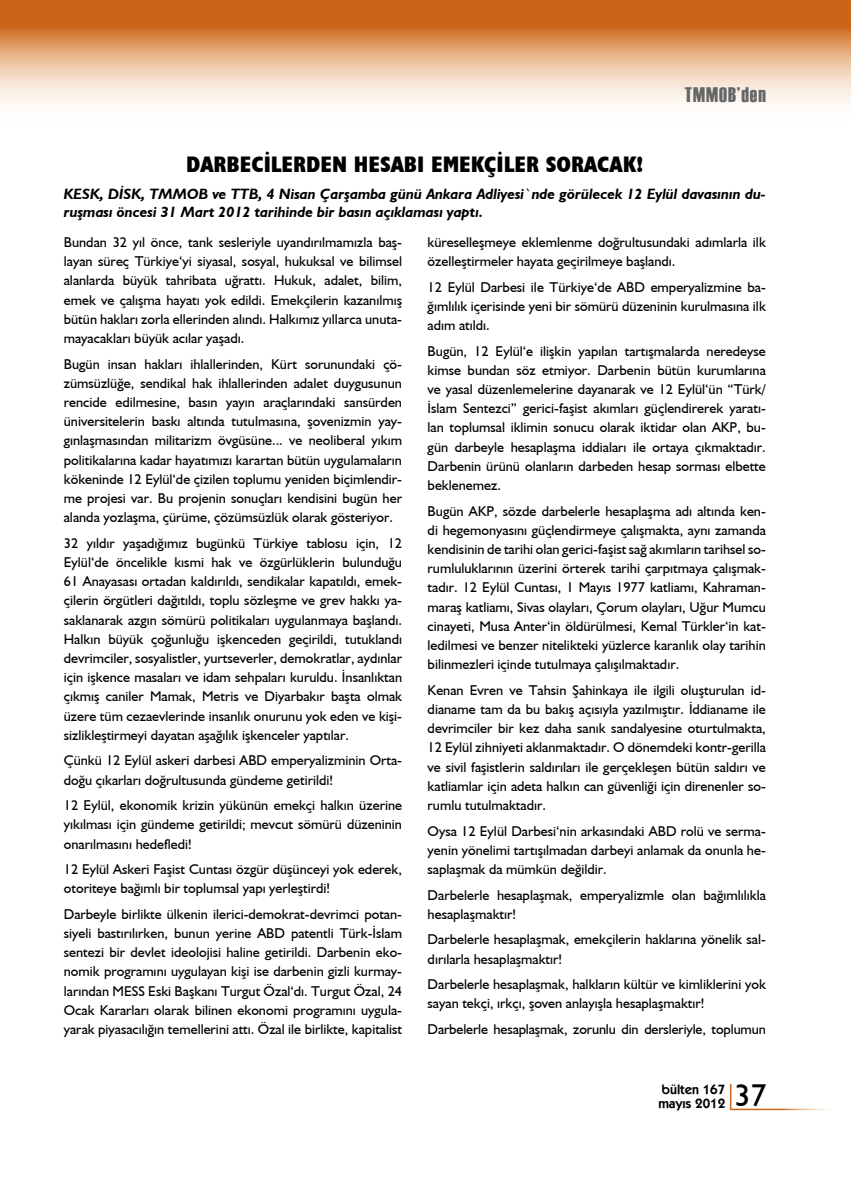
<style>
.page{position:relative;width:851px;height:1191px;background:#fff}
.page>*{position:absolute;margin:0;border:0;box-sizing:border-box;transform-origin:0 0}
.t1{font:31.5px "Humanist 521 BT";color:#000}
.t2{font:700 condensed 22.5px "Humanist 521 BT Xtra";color:#000}
.t3{font:21px "Haettenschweiler";letter-spacing:.05em;color:#646567}
.t4{font:italic 700 15px/18px "Humanist 521 BT";color:#000}
.t5{font:14.25px/19.2px "Humanist 521 BT";color:#000;text-align:justify}
.t6{font:600 13.5px/13.5px "Kabel IT Cby BT";color:#000}
</style>
<div class="page">
<svg style="left:0;top:0;width:850px;height:105px;background:#e2a97b"></svg>
<hr style="left:729px;top:1084px;width:2px;height:25px;background:#cb6418">
<hr style="left:729px;top:1108px;width:101px;height:2px;background:#fff">
<h3 class="t3" style="left:684px;top:80px;width:83px">TMMOB’den</h3>
<h2 class="t2" style="left:186px;top:151px;width:458px">DARBECİLERDEN HESABI EMEKÇİLER SORACAK!</h2>
<p class="t4" style="left:64px;top:184px;width:703px">KESK, DİSK, TMMOB ve TTB, 4 Nisan Çarşamba günü Ankara Adliyesi`nde görülecek 12 Eylül davasının du&shy;ruşması öncesi 31 Mart 2012 tarihinde bir basın açıklaması yaptı.</p>
<p class="t5" style="left:64px;top:232px;width:340px">Bundan 32 yıl önce, tank sesleriyle uyandırılmamızla baş&shy;layan süreç Türkiye‘yi siyasal, sosyal, hukuksal ve bilimsel alanlarda büyük tahribata uğrattı. Hukuk, adalet, bilim, emek ve çalışma hayatı yok edildi. Emekçilerin kazanılmış bütün hakları zorla ellerinden alındı. Halkımız yıllarca unuta&shy;mayacakları büyük acılar yaşadı.</p>
<p class="t5" style="left:64px;top:354px;width:340px">Bugün insan hakları ihlallerinden, Kürt sorunundaki çö&shy;zümsüzlüğe, sendikal hak ihlallerinden adalet duygusunun rencide edilmesine, basın yayın araçlarındaki sansürden üniversitelerin baskı altında tutulmasına, şovenizmin yay&shy;gınlaşmasından militarizm övgüsüne... ve neoliberal yıkım politikalarına kadar hayatımızı karartan bütün uygulamaların kökeninde 12 Eylül‘de çizilen toplumu yeniden biçimlendir&shy;me projesi var. Bu projenin sonuçları kendisini bugün her alanda yozlaşma, çürüme, çözümsüzlük olarak gösteriyor.</p>
<p class="t5" style="left:64px;top:533px;width:340px">32 yıldır yaşadığımız bugünkü Türkiye tablosu için, 12<br>Eylül‘de öncelikle kısmi hak ve özgürlüklerin bulunduğu 61 Anayasası ortadan kaldırıldı, sendikalar kapatıldı, emek&shy;çilerin örgütleri dağıtıldı, toplu sözleşme ve grev hakkı ya&shy;saklanarak azgın sömürü politikaları uygulanmaya başlandı.<br>Halkın büyük çoğunluğu işkenceden geçirildi, tutuklandı devrimciler, sosyalistler, yurtseverler, demokratlar, aydınlar için işkence masaları ve idam sehpaları kuruldu. İnsanlıktan çıkmış caniler Mamak, Metris ve Diyarbakır başta olmak üzere tüm cezaevlerinde insanlık onurunu yok eden ve kişi&shy;sizlikleştirmeyi dayatan aşağılık işkenceler yaptılar.</p>
<p class="t5" style="left:64px;top:750px;width:340px">Çünkü 12 Eylül askeri darbesi ABD emperyalizminin Orta&shy;doğu çıkarları doğrultusunda gündeme getirildi!</p>
<p class="t5" style="left:64px;top:795px;width:340px">12 Eylül, ekonomik krizin yükünün emekçi halkın üzerine yıkılması için gündeme getirildi; mevcut sömürü düzeninin onarılmasını hedefledi!</p>
<p class="t5" style="left:64px;top:859px;width:340px">12 Eylül Askeri Faşist Cuntası özgür düşünceyi yok ederek, otoriteye bağımlı bir toplumsal yapı yerleştirdi!</p>
<p class="t5" style="left:64px;top:904px;width:340px">Darbeyle birlikte ülkenin ilerici-demokrat-devrimci potan&shy;siyeli bastırılırken, bunun yerine ABD patentli Türk-İslam sentezi bir devlet ideolojisi haline getirildi. Darbenin eko&shy;nomik programını uygulayan kişi ise darbenin gizli kurmay&shy;larından MESS Eski Başkanı Turgut Özal‘dı. Turgut Özal, 24<br>Ocak Kararları olarak bilinen ekonomi programını uygula&shy;yarak piyasacılığın temellerini attı. Özal ile birlikte, kapitalist</p>
<p class="t5" style="left:427px;top:232px;width:340px">küreselleşmeye eklemlenme doğrultusundaki adımlarla ilk özelleştirmeler hayata geçirilmeye başlandı.</p>
<p class="t5" style="left:427px;top:277px;width:340px">12 Eylül Darbesi ile Türkiye‘de ABD emperyalizmine ba&shy;ğımlılık içerisinde yeni bir sömürü düzeninin kurulmasına ilk adım atıldı.</p>
<p class="t5" style="left:427px;top:341px;width:340px">Bugün, 12 Eylül‘e ilişkin yapılan tartışmalarda neredeyse kimse bundan söz etmiyor. Darbenin bütün kurumlarına ve yasal düzenlemelerine dayanarak ve 12 Eylül‘ün “Türk/ İslam Sentezci” gerici-faşist akımları güçlendirerek yaratı&shy;lan toplumsal iklimin sonucu olarak iktidar olan AKP, bu&shy;gün darbeyle hesaplaşma iddiaları ile ortaya çıkmaktadır.<br>Darbenin ürünü olanların darbeden hesap sorması elbette beklenemez.</p>
<p class="t5" style="left:427px;top:501px;width:340px">Bugün AKP, sözde darbelerle hesaplaşma adı altında ken&shy;di hegemonyasını güçlendirmeye çalışmakta, aynı zamanda kendisinin de tarihi olan gerici-faşist sağ akımların tarihsel so&shy;rumluluklarının üzerini örterek tarihi çarpıtmaya çalışmak&shy;tadır. 12 Eylül Cuntası, 1 Mayıs 1977 katliamı, Kahraman&shy;maraş katliamı, Sivas olayları, Çorum olayları, Uğur Mumcu cinayeti, Musa Anter‘in öldürülmesi, Kemal Türkler‘in kat&shy;ledilmesi ve benzer nitelikteki yüzlerce karanlık olay tarihin bilinmezleri içinde tutulmaya çalışılmaktadır.</p>
<p class="t5" style="left:427px;top:680px;width:340px">Kenan Evren ve Tahsin Şahinkaya ile ilgili oluşturulan id&shy;dianame tam da bu bakış açısıyla yazılmıştır. İddianame ile devrimciler bir kez daha sanık sandalyesine oturtulmakta, 12 Eylül zihniyeti aklanmaktadır. O dönemdeki kontr-gerilla ve sivil faşistlerin saldırıları ile gerçekleşen bütün saldırı ve katliamlar için adeta halkın can güvenliği için direnenler so&shy;rumlu tutulmaktadır.</p>
<p class="t5" style="left:427px;top:820px;width:340px">Oysa 12 Eylül Darbesi‘nin arkasındaki ABD rolü ve serma&shy;yenin yönelimi tartışılmadan darbeyi anlamak da onunla he&shy;saplaşmak da mümkün değildir.</p>
<p class="t5" style="left:427px;top:884px;width:340px">Darbelerle hesaplaşmak, emperyalizmle olan bağımlılıkla hesaplaşmaktır!</p>
<p class="t5" style="left:427px;top:929px;width:340px">Darbelerle hesaplaşmak, emekçilerin haklarına yönelik sal&shy;dırılarla hesaplaşmaktır!</p>
<p class="t5" style="left:427px;top:974px;width:340px">Darbelerle hesaplaşmak, halkların kültür ve kimliklerini yok sayan tekçi, ırkçı, şoven anlayışla hesaplaşmaktır!</p>
<p class="t5" style="left:427px;top:1019px;width:340px">Darbelerle hesaplaşmak, zorunlu din dersleriyle, toplumun</p>
<p class="t6" style="left:658px;top:1082px;width:68px">bülten 167 mayıs 2012</p>
<h1 class="t1" style="left:734px;top:1076px;width:33px">37</h1>
</div>
